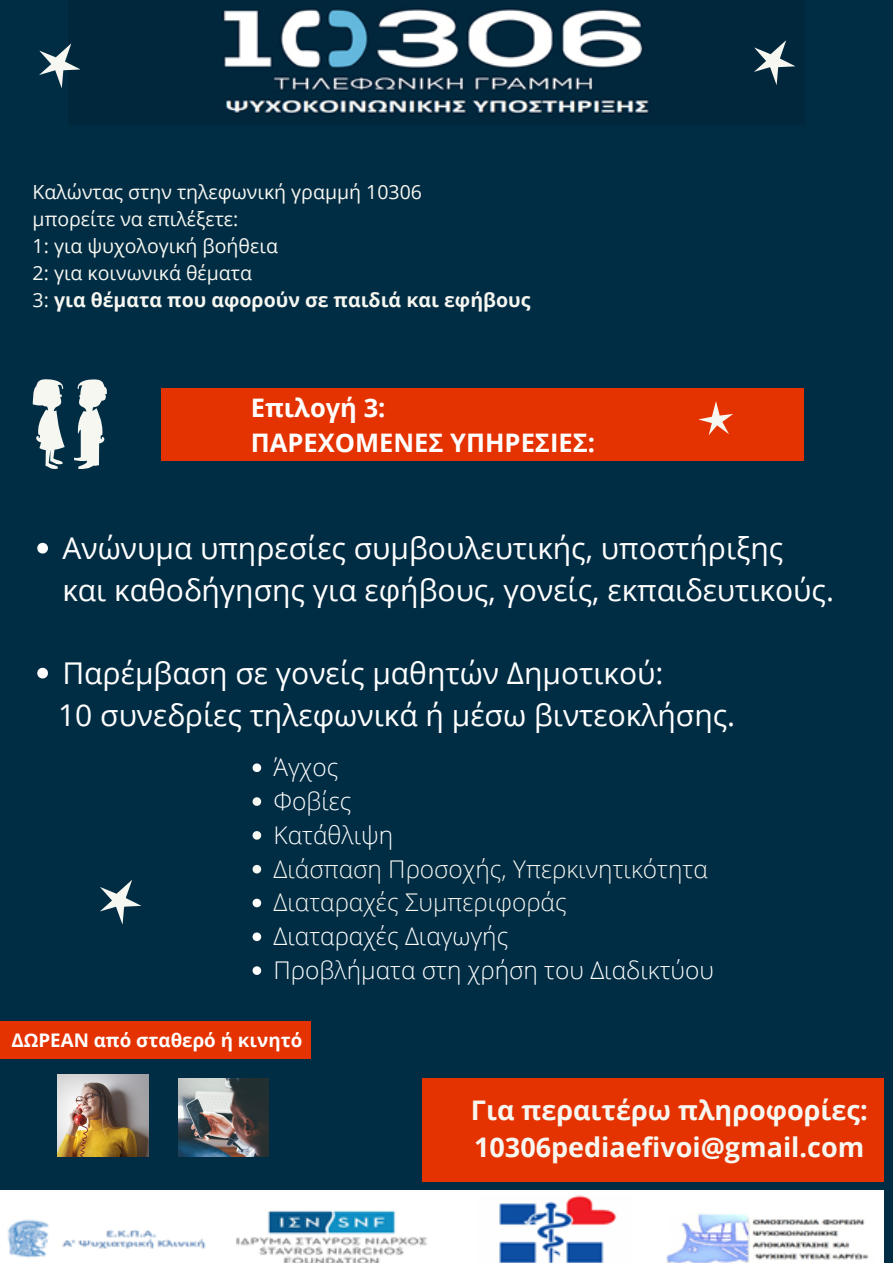
<style>
.page{position:relative;width:893px;height:1263px;background:#012d44}
.page>*{position:absolute;margin:0;border:0;box-sizing:border-box;transform-origin:0 0}
.t1{font:30px/41.6px "Open Sans";color:#fff}
.t2{font:700 27px/37.7px "Open Sans";color:#f7f7f1}
.t3{font:700 25.5px "Open Sans";color:#fff}
.t4{font:300 24.45px "Open Sans";color:#fff}
.t5{font:300 24.45px "Open Sans";color:#f7f7f1}
.t6{font:19.5px "Open Sans";color:#f7f7f1}
.t7{font:700 19.5px "Open Sans";color:#f7f7f1}
.t8{font:700 18.75px "Open Sans";color:#fff}
.s1{font-weight:400}
</style>
<div class="page">
<div style="left:161px;top:388px;width:643px;height:72px;background:#e43301"></div>
<img style="left:221px;top:7px;width:431px;height:111px">
<svg style="left:39px;top:43px;width:42px;height:45px"></svg>
<svg style="left:698px;top:401px;width:35px;height:34px"></svg>
<svg style="left:100px;top:880px;width:41px;height:45px"></svg>
<svg style="left:33px;top:379px;width:32px;height:90px"></svg>
<svg style="left:74px;top:379px;width:33px;height:90px"></svg>
<img style="left:57px;top:1074px;width:91px;height:83px">
<img style="left:179px;top:1078px;width:90px;height:79px">
<div style="left:0;top:1022px;width:310px;height:36px;background:#e43301"></div>
<div style="left:422px;top:1078px;width:461px;height:103px;background:#e43301"></div>
<img style="left:0;top:1191px;width:883px;height:72px">
<svg style="left:37px;top:543px;width:11px;height:10px"></svg>
<svg style="left:37px;top:668px;width:11px;height:10px"></svg>
<svg style="left:252px;top:763px;width:9px;height:9px"></svg>
<svg style="left:252px;top:797px;width:9px;height:9px"></svg>
<svg style="left:252px;top:831px;width:9px;height:9px"></svg>
<svg style="left:252px;top:865px;width:9px;height:8px"></svg>
<svg style="left:252px;top:899px;width:9px;height:8px"></svg>
<svg style="left:252px;top:932px;width:9px;height:9px"></svg>
<svg style="left:252px;top:966px;width:9px;height:9px"></svg>
<svg style="left:754px;top:40px;width:41px;height:45px"></svg>
<p class="t6" style="left:33px;top:178px;width:391px">Καλώντας στην τηλεφωνική γραμμή 10306</p>
<p class="t6" style="left:33px;top:205px;width:207px">μπορείτε να επιλέξετε:</p>
<p class="t6" style="left:33px;top:232px;width:247px">1: για ψυχολογική βοήθεια</p>
<p class="t6" style="left:33px;top:259px;width:221px">2: για κοινωνικά θέματα</p>
<p class="t7" style="left:33px;top:286px;width:499px"><span class="s1">3:</span> για θέματα που αφορούν σε παιδιά και εφήβους</p>
<p class="t3" style="left:251px;top:389px;width:136px">Επιλογή 3:</p>
<p class="t3" style="left:251px;top:425px;width:346px">ΠΑΡΕΧΟΜΕΝΕΣ ΥΠΗΡΕΣΙΕΣ:</p>
<p class="t1" style="left:62px;top:527px;width:773px">Ανώνυμα υπηρεσίες συμβουλευτικής, υποστήριξης και καθοδήγησης για εφήβους, γονείς, εκπαιδευτικούς.</p>
<p class="t1" style="left:62px;top:652px;width:602px">Παρέμβαση σε γονείς μαθητών Δημοτικού:</p>
<p class="t1" style="left:58px;top:693px;width:678px">10 συνεδρίες τηλεφωνικά ή μέσω βιντεοκλήσης.</p>
<p class="t4" style="left:273px;top:750px;width:66px">Άγχος</p>
<p class="t4" style="left:273px;top:784px;width:79px">Φοβίες</p>
<p class="t4" style="left:273px;top:817px;width:121px">Κατάθλιψη</p>
<p class="t5" style="left:273px;top:851px;width:436px">Διάσπαση Προσοχής, Υπερκινητικότητα</p>
<p class="t5" style="left:273px;top:885px;width:295px">Διαταραχές Συμπεριφοράς</p>
<p class="t4" style="left:273px;top:919px;width:236px">Διαταραχές Διαγωγής</p>
<p class="t4" style="left:273px;top:953px;width:442px">Προβλήματα στη χρήση του Διαδικτύου</p>
<p class="t8" style="left:11px;top:1027px;width:292px">ΔΩΡΕΑΝ από σταθερό ή κινητό</p>
<p class="t2" style="left:471px;top:1090px;width:398px">Για περαιτέρω πληροφορίες:<br>10306pediaefivoi@gmail.com</p>
</div>
